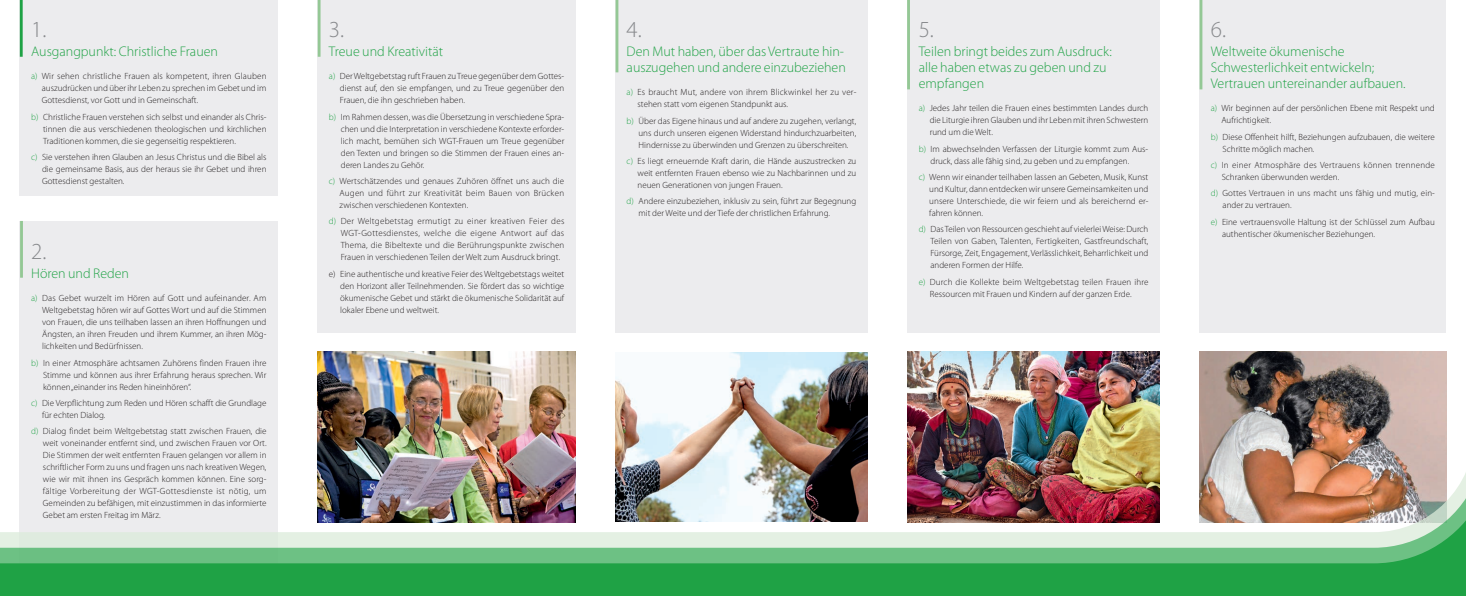
<style>
.page{position:relative;width:1466px;height:596px;background:#fff}
.page>*{position:absolute;margin:0;border:0;box-sizing:border-box;transform-origin:0 0}
.t1{font:300 23px "Myriad Pro";color:#87898c}
.t2{font:300 14px/16px "Myriad Pro";color:#1fa245}
.t3{font:300 9px/12px "Myriad Pro";color:#231f20;text-align:justify}
.t4{font:300 9px/12px "Myriad Pro";letter-spacing:.02em;color:#231f20}
.s1{color:#1fa245}
</style>
<div class="page">
<div style="left:20px;top:221px;width:258px;height:356px;background:#ececee"></div>
<div style="left:20px;top:0;width:258px;height:196px;background:#ececee"></div>
<div style="left:615px;top:0;width:252px;height:332px;background:#ececee"></div>
<div style="left:907px;top:0;width:252px;height:332px;background:#ececee"></div>
<div style="left:1199px;top:0;width:247px;height:332px;background:#ececee"></div>
<div style="left:317px;top:0;width:258px;height:332px;background:#ececee"></div>
<img style="left:1199px;top:351px;width:247px;height:80px">
<img style="left:907px;top:351px;width:252px;height:80px">
<img style="left:19px;top:431px;width:1447px;height:51px">
<div style="left:0;top:577px;width:1466px;height:18px;background:#1fa245"></div>
<img style="left:0;top:482px;width:1466px;height:95px">
<hr style="left:20px;top:0;width:3px;height:57px;background:#1fa245">
<hr style="left:20px;top:221px;width:3px;height:56px;background:#94c895">
<hr style="left:318px;top:0;width:2px;height:57px;background:#94c895">
<hr style="left:615px;top:0;width:3px;height:72px;background:#94c895">
<hr style="left:907px;top:0;width:3px;height:89px;background:#94c895">
<hr style="left:1199px;top:0;width:3px;height:89px;background:#94c895">
<img style="left:615px;top:352px;width:252px;height:169px">
<img style="left:317px;top:351px;width:258px;height:171px">
<h1 class="t1" style="left:31px;top:16px;width:17px">1.</h1>
<h2 class="t2" style="left:31px;top:43px;width:188px">Ausgangpunkt: Christliche Frauen</h2>
<p class="t3" style="left:42px;top:70px;width:226px;text-indent:-11px"><span class="s1">a)</span> Wir sehen christliche Frauen als kompetent, ihren Glauben auszudrücken und über ihr Leben zu sprechen im Gebet und im Gottesdienst, vor Gott und in Gemeinschaft.</p>
<p class="t3" style="left:43px;top:110px;width:225px;text-indent:-12px"><span class="s1">b)</span> Christliche Frauen verstehen sich selbst und einander als Chris&shy;tinnen die aus verschiedenen theologischen und kirchlichen Traditionen kommen, die sie gegenseitig respektieren.</p>
<p class="t3" style="left:42px;top:151px;width:226px;text-indent:-11px"><span class="s1">c)</span> Sie verstehen ihren Glauben an Jesus Christus und die Bibel als die gemeinsame Basis, aus der heraus sie ihr Gebet und ihren Gottesdienst gestalten.</p>
<h1 class="t1" style="left:31px;top:237px;width:17px">2.</h1>
<h2 class="t2" style="left:31px;top:265px;width:99px">Hören und Reden</h2>
<p class="t3" style="left:42px;top:292px;width:226px;text-indent:-11px"><span class="s1">a)</span> Das Gebet wurzelt im Hören auf Gott und aufeinander. Am Weltgebetstag hören wir auf Gottes Wort und auf die Stimmen von Frauen, die uns teilhaben lassen an ihren Hoffnungen und Ängsten, an ihren Freuden und ihrem Kummer, an ihren Mög&shy;lichkeiten und Bedürfnissen.</p>
<p class="t3" style="left:43px;top:356px;width:225px;text-indent:-12px"><span class="s1">b)</span> In einer Atmosphäre achtsamen Zuhörens finden Frauen ihre Stimme und können aus ihrer Erfahrung heraus sprechen. Wir können „einander ins Reden hineinhören“.</p>
<p class="t3" style="left:42px;top:396px;width:226px;text-indent:-11px"><span class="s1">c)</span> Die Verpflichtung zum Reden und Hören schafft die Grundlage für echten Dialog.</p>
<p class="t3" style="left:43px;top:425px;width:225px;text-indent:-12px"><span class="s1">d)</span> Dialog findet beim Weltgebetstag statt zwischen Frauen, die weit voneinander entfernt sind, und zwischen Frauen vor Ort.<br>Die Stimmen der weit entfernten Frauen gelangen vor allem in schriftlicher Form zu uns und fragen uns nach kreativen Wegen, wie wir mit ihnen ins Gespräch kommen können. Eine sorg&shy;fältige Vorbereitung der WGT-Gottesdienste ist nötig, um Gemeinden zu befähigen, mit einzustimmen in das informierte Gebet am ersten Freitag im März.</p>
<h1 class="t1" style="left:329px;top:16px;width:17px">3.</h1>
<h2 class="t2" style="left:329px;top:43px;width:116px">Treue und Kreativität</h2>
<p class="t3" style="left:340px;top:70px;width:226px;text-indent:-11px"><span class="s1">a)</span> Der Weltgebetstag ruft Frauen zu Treue gegenüber dem Gottes&shy;dienst auf, den sie empfangen, und zu Treue gegenüber den Frauen, die ihn geschrieben haben.</p>
<p class="t3" style="left:341px;top:110px;width:225px;text-indent:-12px"><span class="s1">b)</span> Im Rahmen dessen, was die Übersetzung in verschiedene Spra&shy;chen und die Interpretation in verschiedene Kontexte erforder&shy;lich macht, bemühen sich WGT-Frauen um Treue gegenüber den Texten und bringen so die Stimmen der Frauen eines an&shy;deren Landes zu Gehör.</p>
<p class="t3" style="left:339px;top:175px;width:226px;text-indent:-11px"><span class="s1">c)</span> Wertschätzendes und genaues Zuhören öffnet uns auch die Augen und führt zur Kreativität beim Bauen von Brücken zwischen verschiedenen Kontexten.</p>
<p class="t3" style="left:341px;top:215px;width:225px;text-indent:-12px"><span class="s1">d)</span> Der Weltgebetstag ermutigt zu einer kreativen Feier des WGT-Gottesdienstes, welche die eigene Antwort auf das Thema, die Bibeltexte und die Berührungspunkte zwischen Frauen in verschiedenen Teilen der Welt zum Ausdruck bringt.</p>
<p class="t3" style="left:340px;top:267px;width:226px;text-indent:-11px">e) Eine authentische und kreative Feier des Weltgebetstags weitet den Horizont aller Teilnehmenden. Sie fördert das so wichtige ökumenische Gebet und stärkt die ökumenische Solidarität auf lokaler Ebene und weltweit.</p>
<h1 class="t1" style="left:626px;top:16px;width:17px">4.</h1>
<h2 class="t2" style="left:626px;top:43px;width:221px">Den Mut haben, über das Vertraute hin&shy;auszugehen und andere einzubeziehen</h2>
<p class="t3" style="left:637px;top:86px;width:220px;text-indent:-11px"><span class="s1">a)</span> Es braucht Mut, andere von ihrem Blickwinkel her zu ver&shy;stehen statt vom eigenen Standpunkt aus.</p>
<p class="t3" style="left:638px;top:114px;width:219px;text-indent:-12px"><span class="s1">b)</span> Über das Eigene hinaus und auf andere zu zugehen, verlangt, uns durch unseren eigenen Widerstand hindurchzuarbeiten, Hindernisse zu überwinden und Grenzen zu überschreiten.</p>
<p class="t3" style="left:637px;top:155px;width:220px;text-indent:-11px"><span class="s1">c)</span> Es liegt erneuernde Kraft darin, die Hände auszustrecken zu weit entfernten Frauen ebenso wie zu Nachbarinnen und zu neuen Generationen von jungen Frauen.</p>
<p class="t3" style="left:638px;top:195px;width:219px;text-indent:-12px"><span class="s1">d)</span> Andere einzubeziehen, inklusiv zu sein, führt zur Begegnung mit der Weite und der Tiefe der christlichen Erfahrung.</p>
<h1 class="t1" style="left:918px;top:16px;width:17px">5.</h1>
<h2 class="t2" style="left:918px;top:43px;width:195px">Teilen bringt beides zum Ausdruck: alle haben etwas zu geben und zu empfangen</h2>
<p class="t3" style="left:929px;top:102px;width:220px;text-indent:-11px"><span class="s1">a)</span> Jedes Jahr teilen die Frauen eines bestimmten Landes durch die Liturgie ihren Glauben und ihr Leben mit ihren Schwestern rund um die Welt.</p>
<p class="t3" style="left:930px;top:142px;width:219px;text-indent:-12px"><span class="s1">b)</span> Im abwechselnden Verfassen der Liturgie kommt zum Aus&shy;druck, dass alle fähig sind, zu geben und zu empfangen.</p>
<p class="t3" style="left:929px;top:171px;width:221px;text-indent:-11px"><span class="s1">c)</span> Wenn wir einander teilhaben lassen an Gebeten, Musik, Kunst und Kultur, dann entdecken wir unsere Gemeinsamkeiten und unsere Unterschiede, die wir feiern und als bereichernd er&shy;fahren können.</p>
<p class="t3" style="left:930px;top:223px;width:219px;text-indent:-12px"><span class="s1">d)</span> Das Teilen von Ressourcen geschieht auf vielerlei Weise: Durch Teilen von Gaben, Talenten, Fertigkeiten, Gastfreundschaft, Fürsorge, Zeit, Engagement, Verlässlichkeit, Beharrlichkeit und anderen Formen der Hilfe.</p>
<p class="t3" style="left:930px;top:275px;width:220px;text-indent:-11px"><span class="s1">e)</span> Durch die Kollekte beim Weltgebetstag teilen Frauen ihre<br>Ressourcen mit Frauen und Kindern auf der ganzen Erde.</p>
<h1 class="t1" style="left:1210px;top:16px;width:17px">6.</h1>
<h2 class="t2" style="left:1210px;top:43px;width:196px">Weltweite ökumenische<br>Schwesterlichkeit entwickeln;<br>Vertrauen untereinander aufbauen.</h2>
<p class="t3" style="left:1221px;top:102px;width:215px;text-indent:-11px"><span class="s1">a)</span> Wir beginnen auf der persönlichen Ebene mit Respekt und<br>Aufrichtigkeit.</p>
<p class="t3" style="left:1222px;top:130px;width:214px;text-indent:-12px"><span class="s1">b)</span> Diese Offenheit hilft, Beziehungen aufzubauen, die weitere<br>Schritte möglich machen.</p>
<p class="t4" style="left:1221px;top:159px;width:215px;text-indent:-11px"><span class="s1">c)</span> In einer Atmosphäre des Vertrauens können trennende<br>Schranken überwunden werden.</p>
<p class="t3" style="left:1222px;top:187px;width:214px;text-indent:-12px"><span class="s1">d)</span> Gottes Vertrauen in uns macht uns fähig und mutig, ein&shy;ander zu vertrauen.</p>
<p class="t3" style="left:1222px;top:215px;width:214px;text-indent:-11px"><span class="s1">e)</span> Eine vertrauensvolle Haltung ist der Schlüssel zum Aufbau authentischer ökumenischer Beziehungen.</p>
</div>
